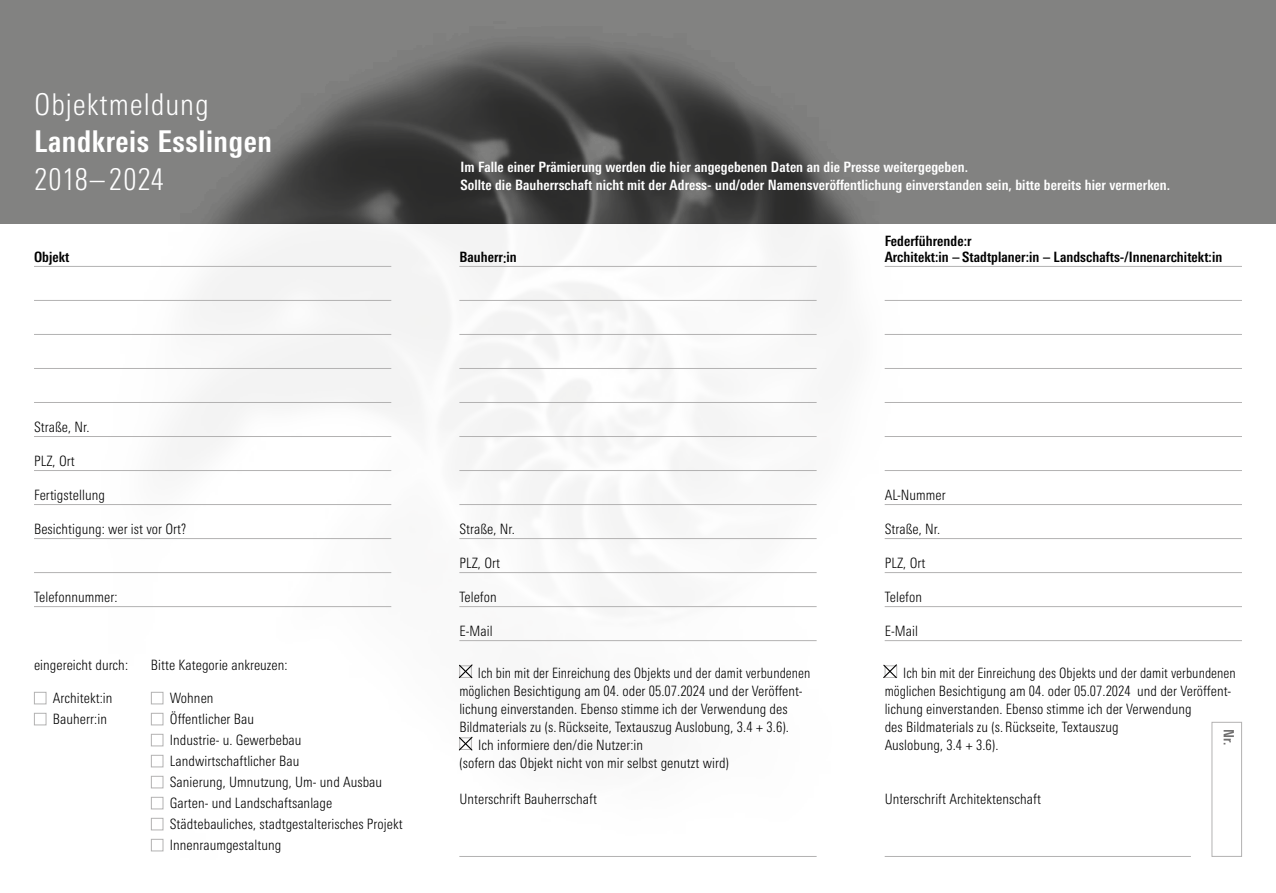
<style>
.page{position:relative;width:1276px;height:893px;background:#fff}
.page>*{position:absolute;margin:0;border:0;box-sizing:border-box;transform-origin:0 0}
.t1{font:300 condensed 30px "Univers Next Pro";letter-spacing:.03em;color:#fff}
.t2{font:700 condensed 30px "Univers Next Pro";letter-spacing:.02em;color:#fff}
.t3{font:300 condensed 14.25px/21px "Univers Next Pro";letter-spacing:.005em;color:#000}
.t4{font:300 condensed 14.25px/18px "Univers Next Pro";letter-spacing:.005em;color:#000;scale:.95 1}
.t5{font:700 condensed 14.25px/18px "Univers Next Pro";letter-spacing:.005em;color:#fff}
.t6{font:700 condensed 14.25px "Univers Next Pro";letter-spacing:.005em;color:#000}
.t7{font:700 condensed 14.25px "Univers Next Pro";color:#706f6f}
</style>
<div class="page">
<div style="left:0;top:0;width:1276px;height:223px;background:#828281"></div>
<img style="left:208px;top:42px;width:652px;height:181px">
<img style="left:86px;top:223px;width:878px;height:634px">
<div style="left:1211px;top:722px;width:31px;height:135px;border:1px solid #b3b2b2"></div>
<hr style="left:884px;top:266px;width:358px;height:1px;background:#b3b2b2">
<hr style="left:884px;top:300px;width:358px;height:1px;background:#b3b2b2">
<hr style="left:884px;top:334px;width:358px;height:1px;background:#b3b2b2">
<hr style="left:884px;top:368px;width:358px;height:1px;background:#b3b2b2">
<hr style="left:884px;top:402px;width:358px;height:1px;background:#b3b2b2">
<hr style="left:884px;top:436px;width:358px;height:1px;background:#b3b2b2">
<hr style="left:884px;top:470px;width:358px;height:1px;background:#b3b2b2">
<hr style="left:884px;top:504px;width:358px;height:1px;background:#b3b2b2">
<hr style="left:884px;top:538px;width:358px;height:1px;background:#b3b2b2">
<hr style="left:884px;top:572px;width:358px;height:1px;background:#b3b2b2">
<hr style="left:884px;top:606px;width:358px;height:1px;background:#b3b2b2">
<hr style="left:884px;top:640px;width:358px;height:1px;background:#b3b2b2">
<hr style="left:884px;top:856px;width:307px;height:1px;background:#b3b2b2">
<hr style="left:459px;top:266px;width:357px;height:1px;background:#b3b2b2">
<hr style="left:459px;top:300px;width:357px;height:1px;background:#b3b2b2">
<hr style="left:459px;top:334px;width:357px;height:1px;background:#b3b2b2">
<hr style="left:459px;top:368px;width:357px;height:1px;background:#b3b2b2">
<hr style="left:459px;top:402px;width:357px;height:1px;background:#b3b2b2">
<hr style="left:459px;top:436px;width:357px;height:1px;background:#b3b2b2">
<hr style="left:459px;top:470px;width:357px;height:1px;background:#b3b2b2">
<hr style="left:459px;top:504px;width:357px;height:1px;background:#b3b2b2">
<hr style="left:459px;top:538px;width:357px;height:1px;background:#b3b2b2">
<hr style="left:459px;top:572px;width:357px;height:1px;background:#b3b2b2">
<hr style="left:459px;top:606px;width:357px;height:1px;background:#b3b2b2">
<hr style="left:459px;top:640px;width:357px;height:1px;background:#b3b2b2">
<hr style="left:459px;top:856px;width:357px;height:1px;background:#b3b2b2">
<div style="left:34px;top:692px;width:12px;height:12px;border:1px solid #b3b2b2"></div>
<div style="left:34px;top:713px;width:12px;height:12px;border:1px solid #b3b2b2"></div>
<div style="left:151px;top:692px;width:12px;height:12px;border:1px solid #b3b2b2"></div>
<div style="left:151px;top:713px;width:12px;height:12px;border:1px solid #b3b2b2"></div>
<div style="left:151px;top:734px;width:12px;height:12px;border:1px solid #b3b2b2"></div>
<div style="left:151px;top:755px;width:12px;height:12px;border:1px solid #b3b2b2"></div>
<div style="left:151px;top:776px;width:12px;height:12px;border:1px solid #b3b2b2"></div>
<div style="left:151px;top:797px;width:12px;height:12px;border:1px solid #b3b2b2"></div>
<div style="left:151px;top:818px;width:12px;height:12px;border:1px solid #b3b2b2"></div>
<div style="left:151px;top:839px;width:12px;height:12px;border:1px solid #b3b2b2"></div>
<hr style="left:34px;top:266px;width:357px;height:1px;background:#b3b2b2">
<hr style="left:34px;top:300px;width:357px;height:1px;background:#b3b2b2">
<hr style="left:34px;top:334px;width:357px;height:1px;background:#b3b2b2">
<hr style="left:34px;top:368px;width:357px;height:1px;background:#b3b2b2">
<hr style="left:34px;top:402px;width:357px;height:1px;background:#b3b2b2">
<hr style="left:34px;top:436px;width:357px;height:1px;background:#b3b2b2">
<hr style="left:34px;top:470px;width:357px;height:1px;background:#b3b2b2">
<hr style="left:34px;top:504px;width:357px;height:1px;background:#b3b2b2">
<hr style="left:34px;top:538px;width:357px;height:1px;background:#b3b2b2">
<hr style="left:34px;top:572px;width:357px;height:1px;background:#b3b2b2">
<hr style="left:34px;top:606px;width:357px;height:1px;background:#b3b2b2">
<svg style="left:458px;top:663px;width:15px;height:16px"></svg>
<svg style="left:458px;top:736px;width:15px;height:16px"></svg>
<svg style="left:882px;top:663px;width:16px;height:16px"></svg>
<h1 class="t1" style="left:34px;top:87px;width:176px">Objektmeldung</h1>
<h1 class="t2" style="left:34px;top:124px;width:239px">Landkreis Esslingen</h1>
<h1 class="t1" style="left:34px;top:162px;width:131px">2018–2024</h1>
<p class="t6" style="left:34px;top:248px;width:37px">Objekt</p>
<p class="t5" style="left:460px;top:158px;width:711px">Im Falle einer Prämierung werden die hier angegebenen Daten an die Presse weitergegeben.<br>Sollte die Bauherrschaft nicht mit der Adress- und/oder Namensveröffentlichung einverstanden sein, bitte bereits hier vermerken.</p>
<p class="t6" style="left:459px;top:248px;width:59px">Bauherr:in</p>
<p class="t6" style="left:884px;top:232px;width:88px">Federführende:r</p>
<p class="t6" style="left:884px;top:248px;width:339px">Architekt:in – Stadtplaner:in – Landschafts-/Innenarchitekt:in</p>
<p class="t3" style="left:34px;top:416px;width:57px">Straße, Nr.</p>
<p class="t3" style="left:34px;top:450px;width:42px">PLZ, Ort</p>
<p class="t3" style="left:34px;top:484px;width:72px">Fertigstellung</p>
<p class="t3" style="left:34px;top:518px;width:154px">Besichtigung: wer ist vor Ort?</p>
<p class="t3" style="left:34px;top:586px;width:85px">Telefonnummer:</p>
<p class="t3" style="left:34px;top:654px;width:96px">eingereicht durch:</p>
<p class="t3" style="left:53px;top:687px;width:61px">Architekt:in<br>Bauherr:in</p>
<p class="t3" style="left:151px;top:654px;width:138px">Bitte Kategorie ankreuzen:</p>
<p class="t3" style="left:170px;top:687px;width:234px">Wohnen<br>Öffentlicher Bau<br>Industrie- u. Gewerbebau<br>Landwirtschaftlicher Bau<br>Sanierung, Umnutzung, Um- und Ausbau<br>Garten- und Landschaftsanlage<br>Städtebauliches, stadtgestalterisches Projekt<br>Innenraumgestaltung</p>
<p class="t3" style="left:459px;top:518px;width:57px">Straße, Nr.</p>
<p class="t3" style="left:459px;top:552px;width:42px">PLZ, Ort</p>
<p class="t3" style="left:459px;top:586px;width:39px">Telefon</p>
<p class="t3" style="left:459px;top:620px;width:35px">E-Mail</p>
<p class="t4" style="left:478px;top:664px;width:352px">Ich bin mit der Einreichung des Objekts und der damit verbundenen</p>
<p class="t4" style="left:459px;top:682px;width:363px">möglichen Besichtigung am 04. oder 05.07.2024 und der Veröffent-</p>
<p class="t3" style="left:459px;top:698px;width:330px">lichung einverstanden. Ebenso stimme ich der Verwendung des</p>
<p class="t3" style="left:459px;top:716px;width:331px">Bildmaterials zu (s. Rückseite, Textauszug Auslobung, 3.4 + 3.6).</p>
<p class="t3" style="left:478px;top:734px;width:166px">Ich informiere den/die Nutzer:in</p>
<p class="t3" style="left:459px;top:752px;width:271px">(sofern das Objekt nicht von mir selbst genutzt wird)</p>
<p class="t3" style="left:459px;top:788px;width:139px">Unterschrift Bauherrschaft</p>
<p class="t3" style="left:884px;top:484px;width:63px">AL-Nummer</p>
<p class="t3" style="left:884px;top:518px;width:57px">Straße, Nr.</p>
<p class="t3" style="left:884px;top:552px;width:42px">PLZ, Ort</p>
<p class="t3" style="left:884px;top:586px;width:39px">Telefon</p>
<p class="t3" style="left:884px;top:620px;width:35px">E-Mail</p>
<p class="t4" style="left:884px;top:664px;width:371px;text-indent:18px">Ich bin mit der Einreichung des Objekts und der damit verbundenen möglichen Besichtigung am 04. oder 05.07.2024 und der Veröffent&shy;lichung einverstanden. Ebenso stimme ich der Verwendung<br>des Bildmaterials zu (s. Rückseite, Textauszug<br>Auslobung, 3.4 + 3.6).</p>
<p class="t7" style="left:1237px;top:729px;width:18px;rotate:90deg">Nr.</p>
<p class="t3" style="left:884px;top:788px;width:158px">Unterschrift Architektenschaft</p>
</div>
